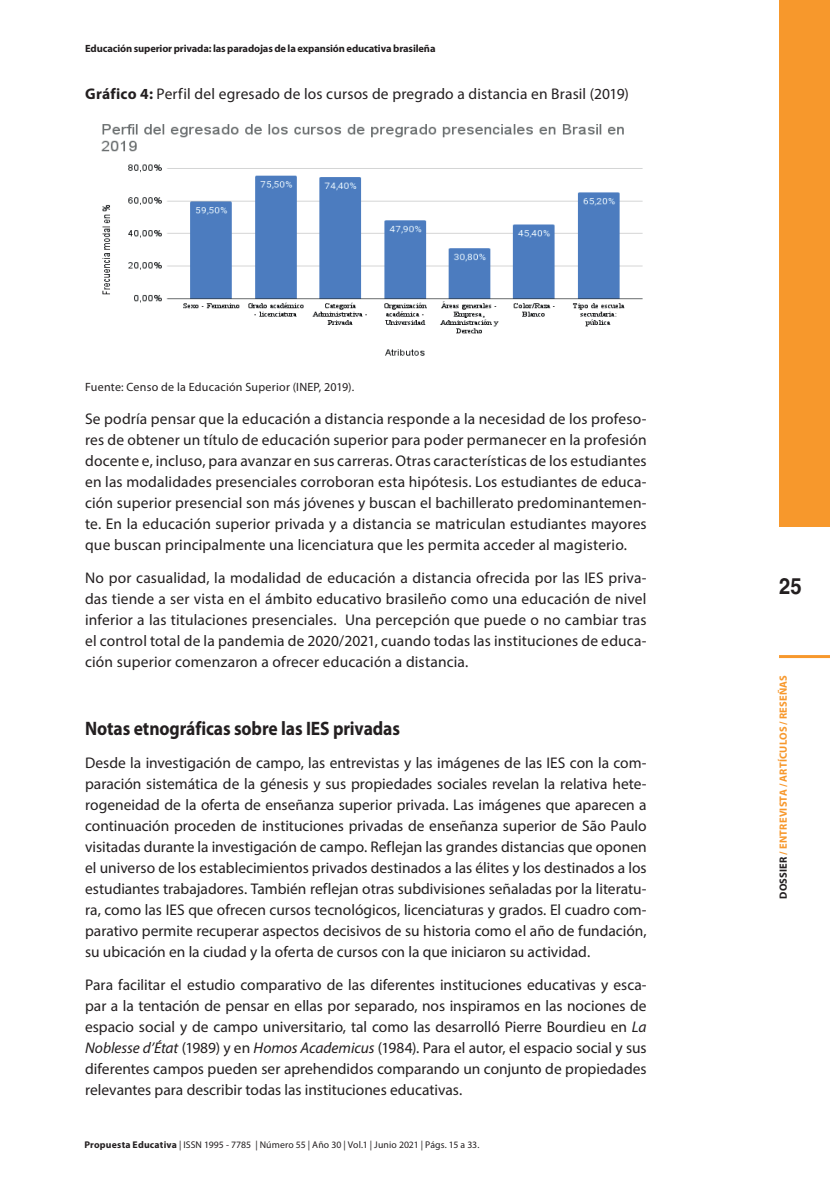
<style>
.page{position:relative;width:830px;height:1191px;background:#fff}
.page>*{position:absolute;margin:0;border:0;box-sizing:border-box;transform-origin:0 0}
.t1{font:700 22.5px "Helvetica LT Std";color:#231f20;scale:.9 1}
.t2{font:700 19.5px "Myriad Pro";letter-spacing:-.005em;color:#231f20;scale:.9 1}
.t3{font:15.45px/21px "Myriad Pro";letter-spacing:.005em;color:#231f20;text-align:justify}
.t4{font:12px "Myriad Pro";letter-spacing:.02em;color:#231f20}
.t5{font:700 10.5px "Myriad Pro";letter-spacing:-.01em;color:#231f20}
.t6{font:700 10.5px "Myriad Pro";letter-spacing:.015em;color:#f7982c}
.t7{font:9.75px "Myriad Pro";letter-spacing:.01em;color:#231f20}
.s1{font-weight:700}
.s2{font-style:italic}
.s3{color:#231f20}
</style>
<div class="page">
<div style="left:778px;top:0;width:51px;height:527px;background:#f7982c"></div>
<hr style="left:778px;top:655px;width:51px;height:3px;background:#f7982c">
<img style="left:101px;top:124px;width:542px;height:232px">
<p class="t5" style="left:85px;top:43px;width:352px">Educación superior privada: las paradojas de la expansión educativa brasileña</p>
<p class="t3" style="left:85px;top:83px;width:545px"><span class="s1">Gráfico 4:</span> Perfil del egresado de los cursos de pregrado a distancia en Brasil (2019)</p>
<p class="t4" style="left:85px;top:380px;width:270px">Fuente: Censo de la Educación Superior (INEP, 2019).</p>
<p class="t3" style="left:85px;top:408px;width:563px">Se podría pensar que la educación a distancia responde a la necesidad de los profeso&shy;res de obtener un título de educación superior para poder permanecer en la profesión docente e, incluso, para avanzar en sus carreras. Otras características de los estudiantes en las modalidades presenciales corroboran esta hipótesis. Los estudiantes de educa&shy;ción superior presencial son más jóvenes y buscan el bachillerato predominantemen&shy;te. En la educación superior privada y a distancia se matriculan estudiantes mayores que buscan principalmente una licenciatura que les permita acceder al magisterio.</p>
<p class="t3" style="left:85px;top:567px;width:563px">No por casualidad, la modalidad de educación a distancia ofrecida por las IES priva&shy;das tiende a ser vista en el ámbito educativo brasileño como una educación de nivel inferior a las titulaciones presenciales. Una percepción que puede o no cambiar tras el control total de la pandemia de 2020/2021, cuando todas las instituciones de educa&shy;ción superior comenzaron a ofrecer educación a distancia.</p>
<p class="t2" style="left:85px;top:717px;width:351px">Notas etnográficas sobre las IES privadas</p>
<p class="t3" style="left:85px;top:751px;width:563px">Desde la investigación de campo, las entrevistas y las imágenes de las IES con la com&shy;paración sistemática de la génesis y sus propiedades sociales revelan la relativa hete&shy;rogeneidad de la oferta de enseñanza superior privada. Las imágenes que aparecen a continuación proceden de instituciones privadas de enseñanza superior de São Paulo visitadas durante la investigación de campo. Reflejan las grandes distancias que oponen el universo de los establecimientos privados destinados a las élites y los destinados a los estudiantes trabajadores. También reflejan otras subdivisiones señaladas por la literatu&shy;ra, como las IES que ofrecen cursos tecnológicos, licenciaturas y grados. El cuadro com&shy;parativo permite recuperar aspectos decisivos de su historia como el año de fundación, su ubicación en la ciudad y la oferta de cursos con la que iniciaron su actividad.</p>
<p class="t3" style="left:85px;top:973px;width:563px">Para facilitar el estudio comparativo de las diferentes instituciones educativas y esca&shy;par a la tentación de pensar en ellas por separado, nos inspiramos en las nociones de espacio social y de campo universitario, tal como las desarrolló Pierre Bourdieu en <span class="s2">La Noblesse d’État</span> (1989) y en <span class="s2">Homos Academicus</span> (1984). Para el autor, el espacio social y sus diferentes campos pueden ser aprehendidos comparando un conjunto de propiedades relevantes para describir todas las instituciones educativas.</p>
<p class="t7" style="left:84px;top:1139px;width:396px"><span class="s1">Propuesta Educativa</span> | ISSN 1995 - 7785 | Número 55 | Año 30 | Vol.1 | Junio 2021 | Págs. 15 a 33.</p>
<h1 class="t1" style="left:778px;top:572px;width:27px">25</h1>
<p class="t6" style="left:777px;top:898px;width:225px;rotate:-90deg"><span class="s3">DOSSIER</span> / ENTREVISTA / ARTÍCULOS / RESEÑAS</p>
</div>
